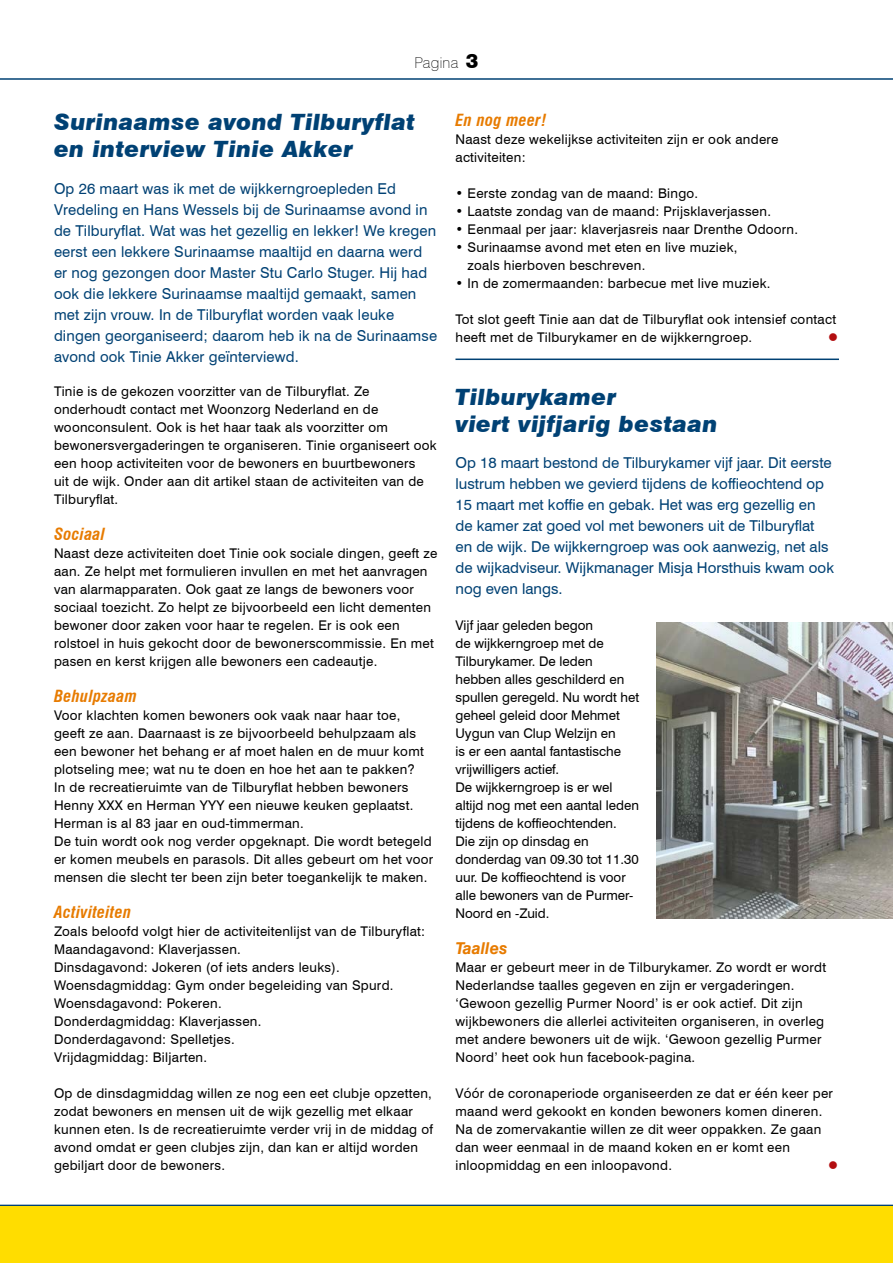
<style>
.page{position:relative;width:893px;height:1263px;background:#fff}
.page>*{position:absolute;margin:0;border:0;box-sizing:border-box;transform-origin:0 0}
.H1__Kop{font:italic 900 22.5px/27px "Swiss 721 BT";letter-spacing:.02em;color:#004174}
.H2__Subkop{font:italic 700 condensed 16.35px "Swiss 721 BT";letter-spacing:.02em;color:#e77b00}
.H2__Subkop-2{font:italic 700 16.35px "Swiss 721 BT";color:#e77b00}
.H__Introtekst{font:15px/21px "Swiss 721 BT";letter-spacing:.01em;color:#004174}
.t1{font:100 15px "Swiss 721 BT";letter-spacing:.02em;color:#000}
.P__Tekst_plat{font:13.35px/18px "Swiss 721 BT";letter-spacing:.02em;color:#000}
.P__Tekst_plat-2{font:13.35px/18px "Swiss 721 BT";color:#000}
.P__Tekst_plat-3{font:13.35px "Wingdings";color:#b20e10}
.s1{font-family:"Swiss 721 BT Black No 2";font-weight:400;font-size:18px}
</style>
<div class="page">
<hr style="left:0;top:78px;width:893px;height:2px;background:#004174">
<hr style="left:0;top:1205px;width:893px;height:1px;background:#004174">
<div style="left:0;top:1206px;width:893px;height:57px;background:#fd0"></div>
<hr style="left:455px;top:359px;width:384px;height:1px;background:#004174">
<img style="left:656px;top:623px;width:237px;height:295px">
<p class="t1" style="left:414px;top:53px;width:66px">Pagina <span class="s1">3</span></p>
<h1 class="H1__Kop" style="left:54px;top:109px;width:362px">Surinaamse avond Tilburyflat en interview Tinie Akker</h1>
<p class="H__Introtekst" style="left:54px;top:178px;width:385px">Op 26 maart was ik met de wijkkerngroepleden Ed Vredeling en Hans Wessels bij de Surinaamse avond in de Tilburyflat. Wat was het gezellig en lekker! We kregen eerst een lekkere Surinaamse maaltijd en daarna werd er nog gezongen door Master Stu Carlo Stuger. Hij had ook die lekkere Surinaamse maaltijd gemaakt, samen met zijn vrouw. In de Tilburyflat worden vaak leuke dingen georganiseerd; daarom heb ik na de Surinaamse avond ook Tinie Akker geïnterviewd.</p>
<p class="P__Tekst_plat" style="left:54px;top:382px;width:384px">Tinie is de gekozen voorzitter van de Tilburyflat. Ze onderhoudt contact met Woonzorg Nederland en de woonconsulent. Ook is het haar taak als voorzitter om bewonersvergaderingen te organiseren. Tinie organiseert ook een hoop activiteiten voor de bewoners en buurtbewoners<br>uit de wijk. Onder aan dit artikel staan de activiteiten van de Tilburyflat.</p>
<h2 class="H2__Subkop" style="left:54px;top:524px;width:53px">Sociaal</h2>
<p class="P__Tekst_plat" style="left:54px;top:544px;width:385px">Naast deze activiteiten doet Tinie ook sociale dingen, geeft ze aan. Ze helpt met formulieren invullen en met het aanvragen van alarmapparaten. Ook gaat ze langs de bewoners voor sociaal toezicht. Zo helpt ze bijvoorbeeld een licht dementen bewoner door zaken voor haar te regelen. Er is ook een rolstoel in huis gekocht door de bewonerscommissie. En met pasen en kerst krijgen alle bewoners een cadeautje.</p>
<h2 class="H2__Subkop" style="left:54px;top:686px;width:85px">Behulpzaam</h2>
<p class="P__Tekst_plat" style="left:54px;top:706px;width:371px">Voor klachten komen bewoners ook vaak naar haar toe, geeft ze aan. Daarnaast is ze bijvoorbeeld behulpzaam als een bewoner het behang er af moet halen en de muur komt plotseling mee; wat nu te doen en hoe het aan te pakken?</p>
<p class="P__Tekst_plat" style="left:54px;top:778px;width:361px">In de recreatieruimte van de Tilburyflat hebben bewoners<br>Henny XXX en Herman YYY een nieuwe keuken geplaatst.<br>Herman is al 83 jaar en oud-timmerman.</p>
<p class="P__Tekst_plat" style="left:54px;top:832px;width:381px">De tuin wordt ook nog verder opgeknapt. Die wordt betegeld er komen meubels en parasols. Dit alles gebeurt om het voor mensen die slecht ter been zijn beter toegankelijk te maken.</p>
<h2 class="H2__Subkop" style="left:54px;top:902px;width:79px">Activiteiten</h2>
<p class="P__Tekst_plat" style="left:54px;top:922px;width:373px">Zoals beloofd volgt hier de activiteitenlijst van de Tilburyflat:</p>
<p class="P__Tekst_plat" style="left:54px;top:940px;width:188px">Maandagavond: Klaverjassen.</p>
<p class="P__Tekst_plat" style="left:54px;top:958px;width:287px">Dinsdagavond: Jokeren (of iets anders leuks).</p>
<p class="P__Tekst_plat" style="left:54px;top:976px;width:341px">Woensdagmiddag: Gym onder begeleiding van Spurd.</p>
<p class="P__Tekst_plat" style="left:54px;top:994px;width:169px">Woensdagavond: Pokeren.</p>
<p class="P__Tekst_plat" style="left:54px;top:1012px;width:209px">Donderdagmiddag: Klaverjassen.</p>
<p class="P__Tekst_plat" style="left:54px;top:1030px;width:182px">Donderdagavond: Spelletjes.</p>
<p class="P__Tekst_plat" style="left:54px;top:1048px;width:155px">Vrijdagmiddag: Biljarten.</p>
<p class="P__Tekst_plat" style="left:54px;top:1084px;width:380px">Op de dinsdagmiddag willen ze nog een eet clubje opzetten, zodat bewoners en mensen uit de wijk gezellig met elkaar kunnen eten. Is de recreatieruimte verder vrij in de middag of avond omdat er geen clubjes zijn, dan kan er altijd worden gebiljart door de bewoners.</p>
<h2 class="H2__Subkop" style="left:455px;top:110px;width:92px">En nog meer!</h2>
<p class="P__Tekst_plat" style="left:455px;top:130px;width:325px">Naast deze wekelijkse activiteiten zijn er ook andere activiteiten:</p>
<p class="P__Tekst_plat" style="left:455px;top:184px;width:244px">• Eerste zondag van de maand: Bingo.</p>
<p class="P__Tekst_plat" style="left:455px;top:202px;width:317px">• Laatste zondag van de maand: Prijsklaverjassen.</p>
<p class="P__Tekst_plat" style="left:455px;top:220px;width:344px">• Eenmaal per jaar: klaverjasreis naar Drenthe Odoorn.</p>
<p class="P__Tekst_plat" style="left:468px;top:238px;width:272px;text-indent:-12px">• Surinaamse avond met eten en live muziek, zoals hierboven beschreven.</p>
<p class="P__Tekst_plat" style="left:455px;top:274px;width:316px">• In de zomermaanden: barbecue met live muziek.</p>
<p class="P__Tekst_plat" style="left:455px;top:310px;width:382px">Tot slot geeft Tinie aan dat de Tilburyflat ook intensief contact heeft met de Tilburykamer en de wijkkerngroep.</p>
<p class="P__Tekst_plat-3" style="left:828px;top:330px;width:11px">●</p>
<h1 class="H1__Kop" style="left:455px;top:383px;width:162px">Tilburykamer</h1>
<h1 class="H1__Kop" style="left:455px;top:410px;width:264px">viert vijfjarig bestaan</h1>
<p class="H__Introtekst" style="left:455px;top:452px;width:380px">Op 18 maart bestond de Tilburykamer vijf jaar. Dit eerste lustrum hebben we gevierd tijdens de koffieochtend op 15 maart met koffie en gebak. Het was erg gezellig en de kamer zat goed vol met bewoners uit de Tilburyflat en de wijk. De wijkkerngroep was ook aanwezig, net als de wijkadviseur. Wijkmanager Misja Horsthuis kwam ook nog even langs.</p>
<p class="P__Tekst_plat-2" style="left:455px;top:616px;width:185px">Vijf jaar geleden begon<br>de wijkkerngroep met de<br>Tilburykamer. De leden hebben alles geschilderd en spullen geregeld. Nu wordt het geheel geleid door Mehmet<br>Uygun van Clup Welzijn en<br>is er een aantal fantastische vrijwilligers actief.</p>
<p class="P__Tekst_plat-2" style="left:455px;top:778px;width:185px">De wijkkerngroep is er wel altijd nog met een aantal leden tijdens de koffieochtenden.<br>Die zijn op dinsdag en donderdag van 09.30 tot 11.30 uur. De koffieochtend is voor alle bewoners van de Purmer-<br>Noord en -Zuid.</p>
<h2 class="H2__Subkop-2" style="left:455px;top:938px;width:54px">Taalles</h2>
<p class="P__Tekst_plat" style="left:455px;top:958px;width:372px">Maar er gebeurt meer in de Tilburykamer. Zo wordt er wordt<br>Nederlandse taalles gegeven en zijn er vergaderingen.</p>
<p class="P__Tekst_plat" style="left:455px;top:994px;width:370px">‘Gewoon gezellig Purmer Noord’ is er ook actief. Dit zijn wijkbewoners die allerlei activiteiten organiseren, in overleg met andere bewoners uit de wijk. ‘Gewoon gezellig Purmer Noord’ heet ook hun facebook-pagina.</p>
<p class="P__Tekst_plat" style="left:455px;top:1084px;width:379px">Vóór de coronaperiode organiseerden ze dat er één keer per maand werd gekookt en konden bewoners komen dineren.<br>Na de zomervakantie willen ze dit weer oppakken. Ze gaan dan weer eenmaal in de maand koken en er komt een inloopmiddag en een inloopavond.</p>
<p class="P__Tekst_plat-3" style="left:828px;top:1158px;width:11px">●</p>
</div>
